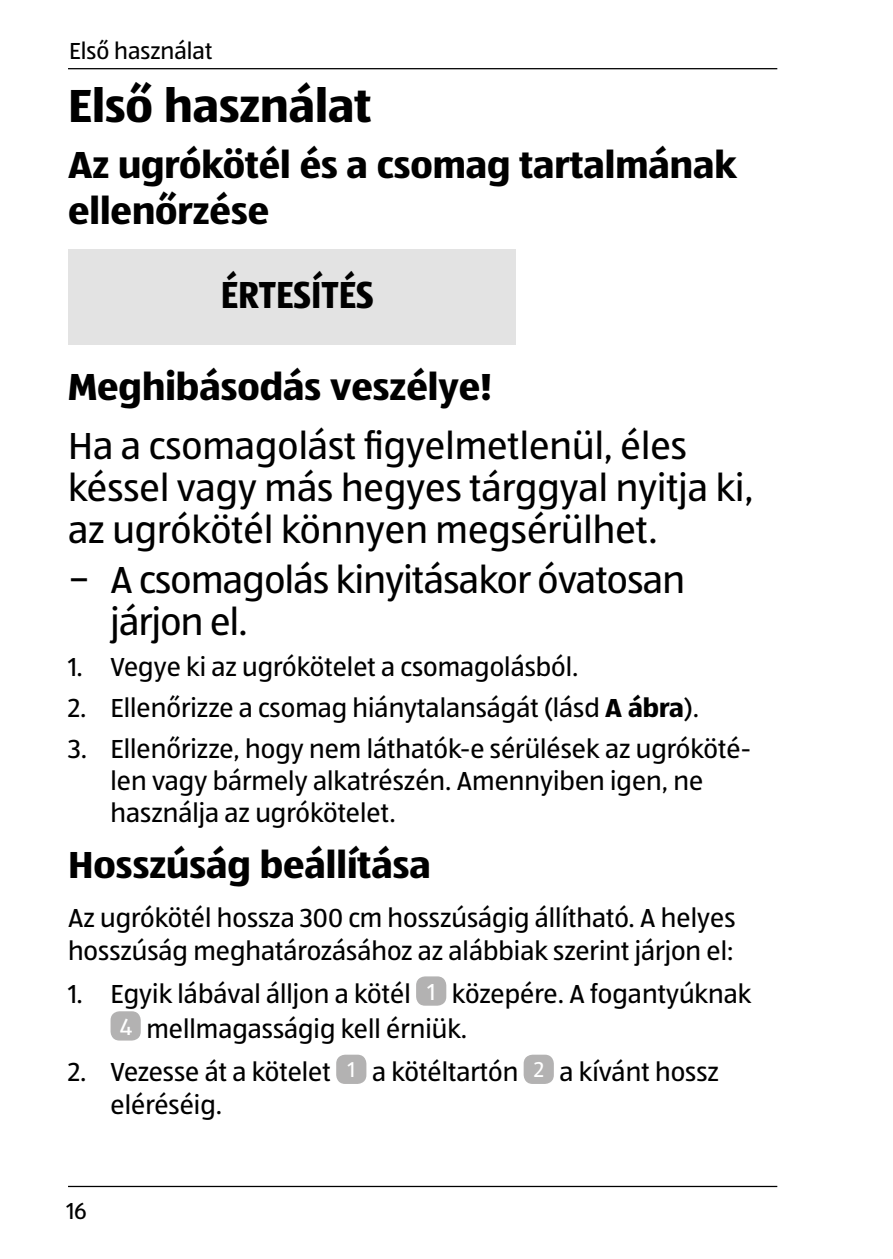
<style>
.page{position:relative;width:893px;height:1259px;background:#fff}
.page>*{position:absolute;margin:0;border:0;box-sizing:border-box;transform-origin:0 0}
.t1{font:700 48px "ALDISUEDOT";color:#000}
.t2{font:39px/42px "ALDISUEDOT";color:#000}
.t3{font:700 39px/46.8px "ALDISUEDOT";color:#000}
.t4{font:700 39px "ALDISUEDOT";color:#000;scale:.9 1}
.t5{font:27px/32.4px "ALDISUEDOT";color:#000}
.t6{font:24px "ALDISUEDOT";color:#000}
.s1{font-weight:700}
.s2{font-size:24px;color:#fff}
</style>
<div class="page">
<hr style="left:68px;top:1185px;width:709px;height:2px;background:#000">
<hr style="left:68px;top:68px;width:709px;height:1px;background:#000">
<div style="left:68px;top:249px;width:447px;height:95px;background:#e3e3e3"></div>
<div style="left:416px;top:976px;width:30px;height:29px;background:#b3b2b2;border-radius:9px"></div>
<div style="left:111px;top:1011px;width:30px;height:29px;background:#b3b2b2;border-radius:9px"></div>
<div style="left:336px;top:1054px;width:30px;height:30px;background:#b3b2b2;border-radius:9px"></div>
<div style="left:524px;top:1054px;width:30px;height:30px;background:#b3b2b2;border-radius:9px"></div>
<p class="t6" style="left:69px;top:36px;width:145px">Első használat</p>
<h1 class="t1" style="left:68px;top:73px;width:305px">Első használat</h1>
<h2 class="t3" style="left:68px;top:140px;width:670px">Az ugrókötél és a csomag tartalmának ellenőrzése</h2>
<h2 class="t4" style="left:221px;top:269px;width:172px">ÉRTESÍTÉS</h2>
<h2 class="t3" style="left:68px;top:362px;width:426px">Meghibásodás veszélye!</h2>
<h2 class="t2" style="left:68px;top:423px;width:687px">Ha a csomagolást figyelmetlenül, éles késsel vagy más hegyes tárggyal nyitja ki, az ugrókötél könnyen megsérülhet.</h2>
<h2 class="t2" style="left:111px;top:558px;width:576px;text-indent:-43px">− A csomagolás kinyitásakor óvatosan járjon el.</h2>
<p class="t5" style="left:68px;top:649px;width:512px">1. Vegye ki az ugrókötelet a csomagolásból.</p>
<p class="t5" style="left:68px;top:690px;width:633px">2. Ellenőrizze a csomag hiánytalanságát (lásd <span class="s1">A ábra</span>).</p>
<p class="t5" style="left:111px;top:731px;width:642px;text-indent:-43px">3. Ellenőrizze, hogy nem láthatók-e sérülések az ugróköté&shy;len vagy bármely alkatrészén. Amennyiben igen, ne használja az ugrókötelet.</p>
<h2 class="t3" style="left:68px;top:840px;width:364px">Hosszúság beállítása</h2>
<p class="t5" style="left:68px;top:901px;width:669px">Az ugrókötél hossza 300 cm hosszúságig állítható. A helyes hosszúság meghatározásához az alábbiak szerint járjon el:</p>
<p class="t5" style="left:120px;top:975px;width:633px;line-height:34.8px;text-indent:-52px">1. Egyik lábával álljon a kötél <span class="s2">1</span> közepére. A fogantyúknak<br><span class="s2">4</span> mellmagasságig kell érniük.</p>
<p class="t5" style="left:111px;top:1055px;width:610px;text-indent:-43px">2. Vezesse át a kötelet <sup>1</sup> a kötéltartón <sup>2</sup> a kívánt hossz eléréséig.</p>
<p class="t6" style="left:66px;top:1195px;width:22px">16</p>
</div>
